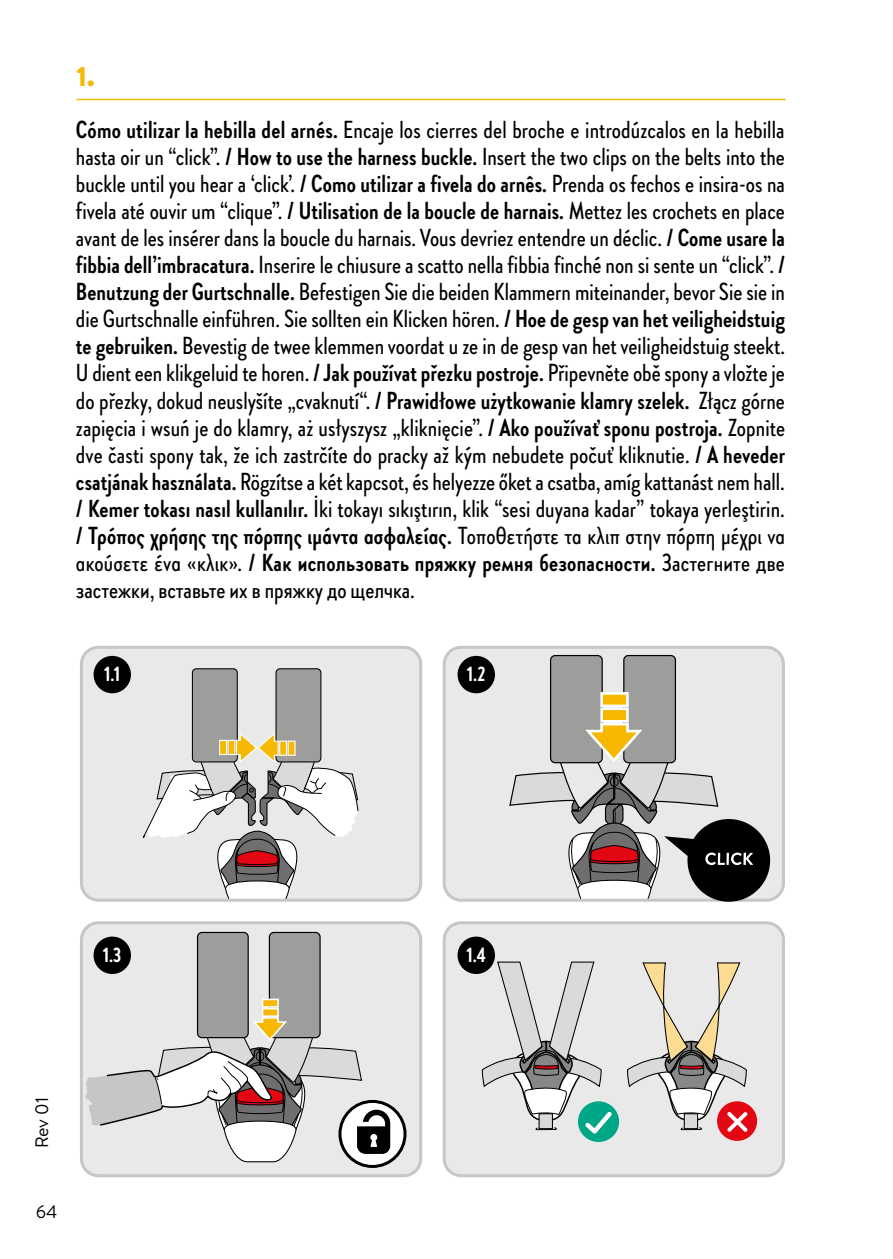
<style>
.page{position:relative;width:893px;height:1259px;background:#fff}
.page>*{position:absolute;margin:0;border:0;box-sizing:border-box;transform-origin:0 0}
.t1{font:900 27px "Brandon Text";color:#f6b800}
.t2{font:500 24.6px/27px "Brandon Grotesque Cond";color:#000;text-align:justify}
.t3{font:700 21px "Brandon Grotesque Cond";color:#fff}
.t4{font:18px "Brandon Text";letter-spacing:-.005em;color:#000}
.s1{font-weight:700}
</style>
<div class="page">
<hr style="left:77px;top:99px;width:708px;height:1px;background:#f6b800">
<div style="left:444px;top:922px;width:339px;height:253px;background:#e9e9e9;border-radius:17px"></div>
<div style="left:443px;top:921px;width:342px;height:256px;border:3px solid #c6c6c6;border-radius:17px"></div>
<div style="left:444px;top:647px;width:339px;height:253px;background:#e9e9e9;border-radius:17px"></div>
<div style="left:551px;top:655px;width:51px;height:107px;background:#9d9d9c;border-radius:5px"></div>
<div style="left:550px;top:655px;width:53px;height:108px;border:1px solid #000;border-radius:5px"></div>
<div style="left:624px;top:655px;width:51px;height:107px;background:#9d9d9c;border-radius:5px"></div>
<div style="left:623px;top:655px;width:53px;height:108px;border:1px solid #000;border-radius:5px"></div>
<div style="left:443px;top:646px;width:342px;height:255px;border:3px solid #c6c6c6;border-radius:17px"></div>
<div style="left:81px;top:922px;width:340px;height:253px;background:#e9e9e9;border-radius:17px"></div>
<div style="left:198px;top:932px;width:50px;height:105px;background:#9d9d9c;border-radius:4px"></div>
<div style="left:197px;top:932px;width:52px;height:106px;border:1px solid #000;border-radius:4px"></div>
<div style="left:269px;top:932px;width:51px;height:105px;background:#9d9d9c;border-radius:4px"></div>
<div style="left:269px;top:932px;width:52px;height:106px;border:1px solid #000;border-radius:4px"></div>
<div style="left:80px;top:921px;width:342px;height:256px;border:3px solid #c6c6c6;border-radius:17px"></div>
<div style="left:458px;top:936px;width:37px;height:38px;background:#000;border-radius:50%"></div>
<div style="left:578px;top:1101px;width:41px;height:41px;background:#00a786;border-radius:50%"></div>
<div style="left:717px;top:1101px;width:40px;height:40px;background:#e30613;border-radius:50%"></div>
<svg style="left:340px;top:1101px;width:65px;height:65px"></svg>
<div style="left:338px;top:1100px;width:68px;height:68px;border:3px solid #000;border-radius:50%"></div>
<div style="left:94px;top:936px;width:37px;height:38px;background:#000;border-radius:50%"></div>
<div style="left:458px;top:656px;width:37px;height:37px;background:#000;border-radius:50%"></div>
<svg style="left:481px;top:961px;width:131px;height:178px"></svg>
<svg style="left:627px;top:962px;width:121px;height:177px"></svg>
<div style="left:81px;top:647px;width:340px;height:253px;background:#e9e9e9;border-radius:17px"></div>
<div style="left:276px;top:669px;width:45px;height:93px;background:#9d9d9c;border-radius:4px"></div>
<div style="left:275px;top:668px;width:46px;height:94px;border:1px solid #000;border-radius:4px"></div>
<div style="left:192px;top:669px;width:45px;height:93px;background:#9d9d9c;border-radius:4px"></div>
<div style="left:192px;top:668px;width:46px;height:94px;border:1px solid #000;border-radius:4px"></div>
<svg style="left:142px;top:731px;width:217px;height:166px"></svg>
<div style="left:80px;top:646px;width:342px;height:255px;border:3px solid #c6c6c6;border-radius:17px"></div>
<div style="left:94px;top:656px;width:37px;height:37px;background:#000;border-radius:50%"></div>
<div style="left:687px;top:819px;width:83px;height:82px;background:#000;border-radius:50%"></div>
<div style="left:262px;top:998px;width:17px;height:9px;background:#f6b800;border:2px solid #fff"></div>
<div style="left:262px;top:1008px;width:17px;height:9px;background:#f6b800;border:2px solid #fff"></div>
<svg style="left:509px;top:721px;width:244px;height:179px"></svg>
<div style="left:600px;top:692px;width:29px;height:15px;background:#f6b800;border:3px solid #fff"></div>
<div style="left:600px;top:707px;width:29px;height:15px;background:#f6b800;border:3px solid #fff"></div>
<svg style="left:85px;top:1016px;width:305px;height:146px"></svg>
<p class="t1" style="left:77px;top:58px;width:20px">1.</p>
<p class="t2" style="left:76px;top:116px;width:711px"><span class="s1">Cómo utilizar la hebilla del arnés.</span> Encaje los cierres del broche e introdúzcalos en la hebilla hasta oir un “click”. <span class="s1">/ How to use the harness buckle.</span> Insert the two clips on the belts into the buckle until you hear a ‘click’. <span class="s1">/ Como utilizar a fivela do arnês.</span> Prenda os fechos e insira-os na fivela até ouvir um “clique”. <span class="s1">/ Utilisation de la boucle de harnais.</span> Mettez les crochets en place avant de les insérer dans la boucle du harnais. Vous devriez entendre un déclic. <span class="s1">/ Come usare la fibbia dell’imbracatura.</span> Inserire le chiusure a scatto nella fibbia finché non si sente un “click”. <span class="s1">/ Benutzung der Gurtschnalle.</span> Befestigen Sie die beiden Klammern miteinander, bevor Sie sie in die Gurtschnalle einführen. Sie sollten ein Klicken hören. <span class="s1">/ Hoe de gesp van het veiligheidstuig te gebruiken.</span> Bevestig de twee klemmen voordat u ze in de gesp van het veiligheidstuig steekt.<br>U dient een klikgeluid te horen. <span class="s1">/ Jak používat přezku postroje.</span> Připevněte obě spony a vložte je do přezky, dokud neuslyšíte „cvaknutí“. <span class="s1">/ Prawidłowe użytkowanie klamry szelek.</span> Złącz górne zapięcia i wsuń je do klamry, aż usłyszysz „kliknięcie”. <span class="s1">/ Ako používať sponu postroja.</span> Zopnite dve časti spony tak, že ich zastrčíte do pracky až kým nebudete počuť kliknutie. <span class="s1">/ A heveder csatjának használata.</span> Rögzítse a két kapcsot, és helyezze őket a csatba, amíg kattanást nem hall. <span class="s1">/ Kemer tokası nasıl kullanılır.</span> İki tokayı sıkıştırın, klik “sesi duyana kadar” tokaya yerleştirin. <span class="s1">/ Τρόπος χρήσης της πόρπης ιμάντα ασφαλείας.</span> Τοποθετήστε τα κλιπ στην πόρπη μέχρι να ακούσετε ένα «κλικ». <span class="s1">/ Как использовать пряжку ремня безопасности.</span> Застегните две застежки, вставьте их в пряжку до щелчка.</p>
<p class="t3" style="left:104px;top:660px;width:17px">1.1</p>
<p class="t3" style="left:467px;top:660px;width:19px">1.2</p>
<p class="t3" style="left:103px;top:940px;width:20px">1.3</p>
<p class="t3" style="left:467px;top:940px;width:21px">1.4</p>
<p class="t4" style="left:30px;top:1148px;width:52px;rotate:-90deg">Rev 01</p>
<p class="t4" style="left:36px;top:1199px;width:23px">64</p>
</div>
